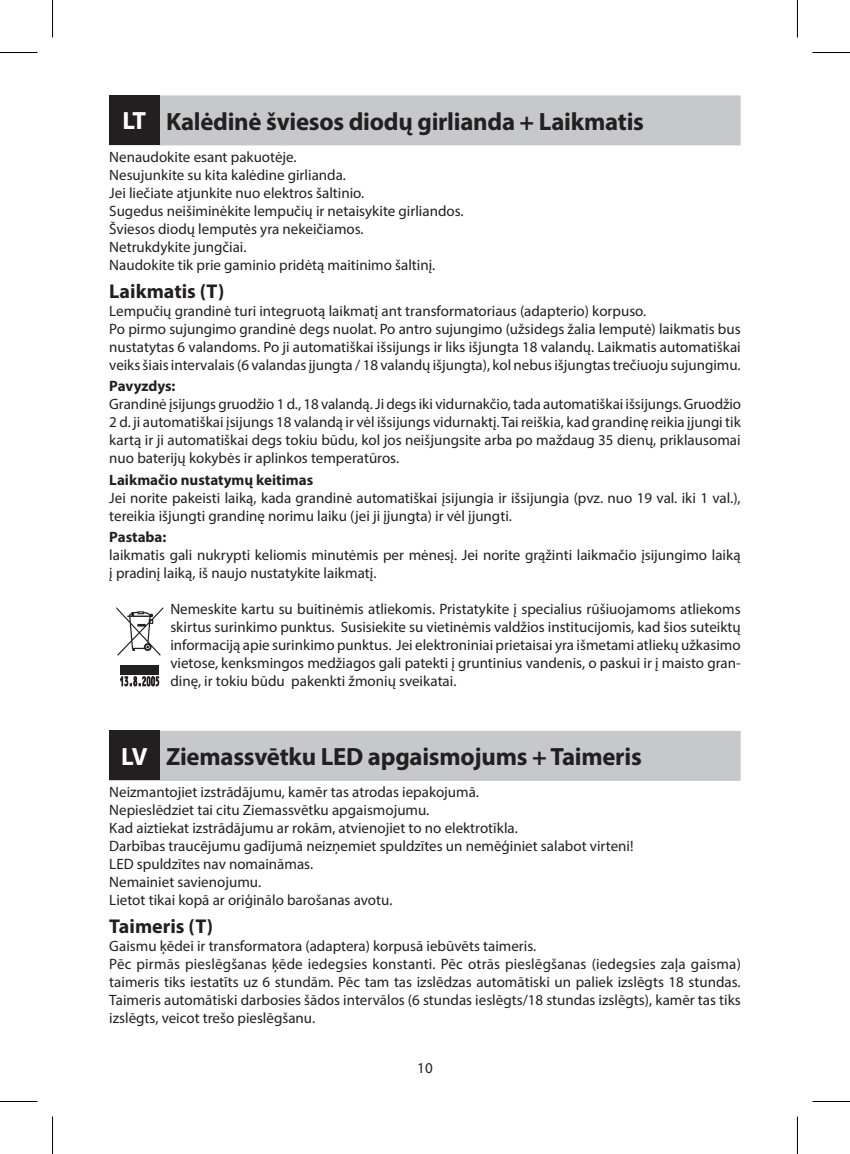
<style>
.page{position:relative;width:850px;height:1154px;background:#fff}
.page>*{position:absolute;margin:0;border:0;box-sizing:border-box;transform-origin:0 0}
.t1{font:700 25px "Myriad Pro";letter-spacing:-.01em;color:#231f20}
.t2{font:700 20px "Myriad Pro";color:#231f20}
.t3{font:15px/18px "Myriad Pro";color:#231f20}
.t4{font:700 15px "Myriad Pro";color:#231f20}
.s1{color:#fff}
</style>
<div class="page">
<div style="left:109px;top:95px;width:631px;height:50px;background:#c7c8ca"></div>
<div style="left:109px;top:731px;width:631px;height:50px;background:#c7c8ca"></div>
<div style="left:109px;top:95px;width:50px;height:50px;background:#231f20"></div>
<svg style="left:120px;top:676px;width:39px;height:10px"></svg>
<svg style="left:116px;top:607px;width:47px;height:49px"></svg>
<div style="left:120px;top:665px;width:39px;height:10px;background:#231f20"></div>
<div style="left:109px;top:730px;width:50px;height:50px;background:#231f20"></div>
<hr style="left:0;top:52px;width:38px;height:1px;background:#000">
<hr style="left:812px;top:52px;width:37px;height:1px;background:#000">
<hr style="left:0;top:1101px;width:38px;height:1px;background:#000">
<hr style="left:812px;top:1101px;width:37px;height:1px;background:#000">
<hr style="left:52px;top:0;width:1px;height:38px;background:#000">
<hr style="left:52px;top:1116px;width:1px;height:38px;background:#000">
<hr style="left:796px;top:0;width:1px;height:38px;background:#000">
<hr style="left:796px;top:1116px;width:1px;height:38px;background:#000">
<h1 class="t1" style="left:122px;top:105px;width:522px"><span class="s1">LT</span> Kalėdinė šviesos diodų girlianda + Laikmatis</h1>
<p class="t3" style="left:109px;top:148px;width:355px">Nenaudokite esant pakuotėje.<br>Nesujunkite su kita kalėdine girlianda.<br>Jei liečiate atjunkite nuo elektros šaltinio.<br>Sugedus neišiminėkite lempučių ir netaisykite girliandos.<br>Šviesos diodų lemputės yra nekeičiamos.<br>Netrukdykite jungčiai.<br>Naudokite tik prie gaminio pridėtą maitinimo šaltinį.</p>
<h2 class="t2" style="left:109px;top:278px;width:117px">Laikmatis (T)</h2>
<p class="t3" style="left:109px;top:301px;width:632px">Lempučių grandinė turi integruotą laikmatį ant transformatoriaus (adapterio) korpuso.<br>Po pirmo sujungimo grandinė degs nuolat. Po antro sujungimo (užsidegs žalia lemputė) laikmatis bus nustatytas 6 valandoms. Po ji automatiškai išsijungs ir liks išjungta 18 valandų. Laikmatis automatiškai veiks šiais intervalais (6 valandas įjungta / 18 valandų išjungta), kol nebus išjungtas trečiuoju sujungimu.</p>
<p class="t4" style="left:109px;top:376px;width:68px">Pavyzdys:</p>
<p class="t3" style="left:109px;top:395px;width:633px;text-align:justify">Grandinė įsijungs gruodžio 1 d., 18 valandą. Ji degs iki vidurnakčio, tada automatiškai išsijungs. Gruodžio 2 d. ji automatiškai įsijungs 18 valandą ir vėl išsijungs vidurnaktį. Tai reiškia, kad grandinę reikia įjungi tik kartą ir ji automatiškai degs tokiu būdu, kol jos neišjungsite arba po maždaug 35 dienų, priklausomai nuo baterijų kokybės ir aplinkos temperatūros.</p>
<p class="t4" style="left:109px;top:470px;width:205px">Laikmačio nustatymų keitimas</p>
<p class="t3" style="left:109px;top:488px;width:632px">Jei norite pakeisti laiką, kada grandinė automatiškai įsijungia ir išsijungia (pvz. nuo 19 val. iki 1 val.), tereikia išjungti grandinę norimu laiku (jei ji įjungta) ir vėl įjungti.</p>
<p class="t4" style="left:109px;top:527px;width:59px">Pastaba:</p>
<p class="t3" style="left:109px;top:546px;width:632px">laikmatis gali nukrypti keliomis minutėmis per mėnesį. Jei norite grąžinti laikmačio įsijungimo laiką į pradinį laiką, iš naujo nustatykite laikmatį.</p>
<p class="t3" style="left:170px;top:600px;width:571px;text-align:justify">Nemeskite kartu su buitinėmis atliekomis. Pristatykite į specialius rūšiuojamoms atliekoms skirtus surinkimo punktus. Susisiekite su vietinėmis valdžios institucijomis, kad šios suteiktų informaciją apie surinkimo punktus. Jei elektroniniai prietaisai yra išmetami atliekų užkasimo vietose, kenksmingos medžiagos gali patekti į gruntinius vandenis, o paskui ir į maisto gran&shy;dinę, ir tokiu būdu pakenkti žmonių sveikatai.</p>
<h1 class="t1" style="left:121px;top:740px;width:522px"><span class="s1">LV</span> Ziemassvētku LED apgaismojums + Taimeris</h1>
<p class="t3" style="left:109px;top:783px;width:525px">Neizmantojiet izstrādājumu, kamēr tas atrodas iepakojumā.<br>Nepieslēdziet tai citu Ziemassvētku apgaismojumu.<br>Kad aiztiekat izstrādājumu ar rokām, atvienojiet to no elektrotīkla.<br>Darbības traucējumu gadījumā neizņemiet spuldzītes un nemēģiniet salabot virteni!<br>LED spuldzītes nav nomaināmas.<br>Nemainiet savienojumu.<br>Lietot tikai kopā ar oriģinālo barošanas avotu.</p>
<h2 class="t2" style="left:109px;top:913px;width:105px">Taimeris (T)</h2>
<p class="t3" style="left:109px;top:937px;width:632px">Gaismu ķēdei ir transformatora (adaptera) korpusā iebūvēts taimeris.<br>Pēc pirmās pieslēgšanas ķēde iedegsies konstanti. Pēc otrās pieslēgšanas (iedegsies zaļa gaisma) taimeris tiks iestatīts uz 6 stundām. Pēc tam tas izslēdzas automātiski un paliek izslēgts 18 stundas.<br>Taimeris automātiski darbosies šādos intervālos (6 stundas ieslēgts/18 stundas izslēgts), kamēr tas tiks izslēgts, veicot trešo pieslēgšanu.</p>
<p class="t3" style="left:417px;top:1059px;width:17px">10</p>
</div>
